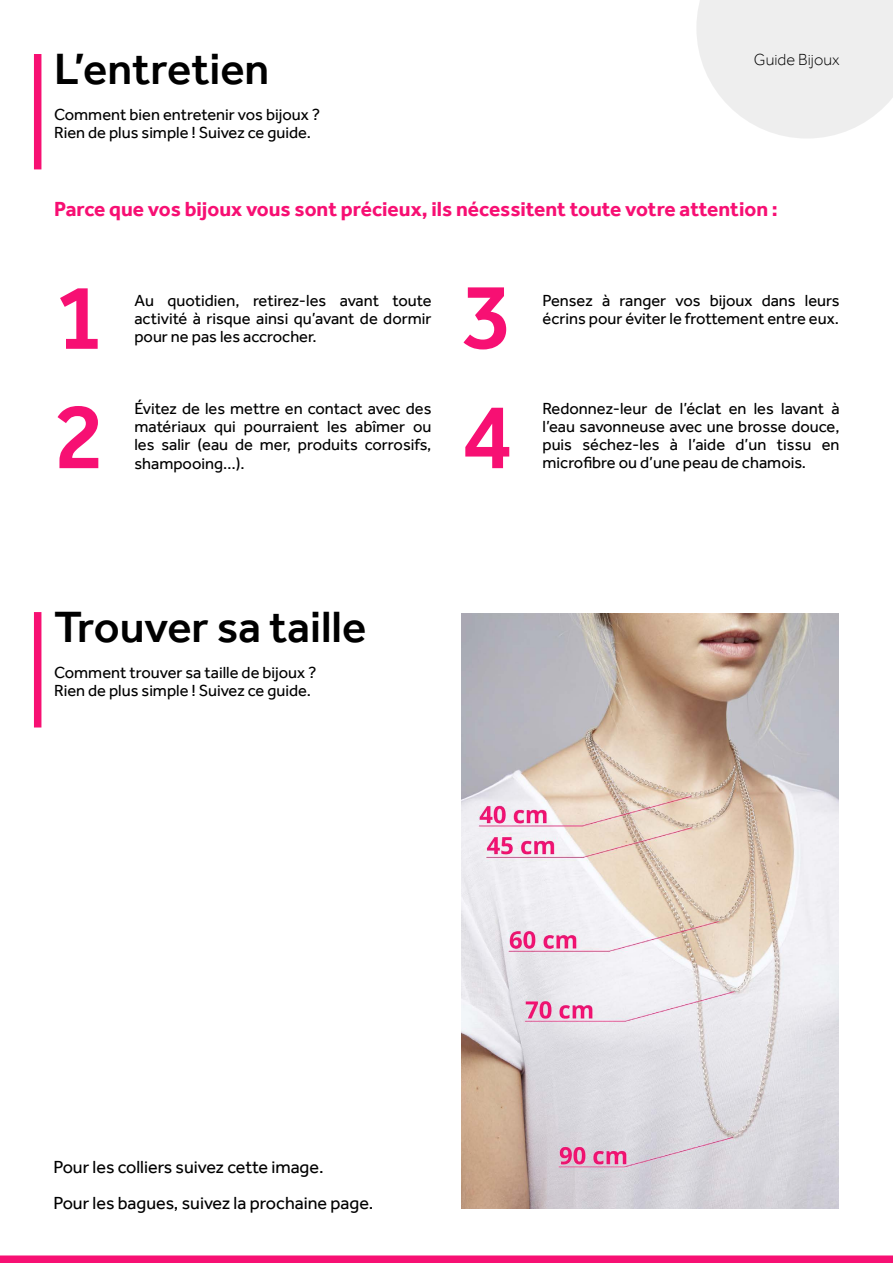
<style>
.page{position:relative;width:893px;height:1263px;background:#fff}
.page>*{position:absolute;margin:0;border:0;box-sizing:border-box;transform-origin:0 0}
.t1{font:500 96px "Effra";color:#f71073}
.t2{font:500 45px "Effra";color:#000}
.t3{font:700 21px "Effra";color:#f70f73}
.t4{font:18px/36px "Effra";color:#000}
.t5{font:16.5px/18px "Effra";color:#000}
.t6{font:300 16.5px "Effra";color:#000}
</style>
<div class="page">
<svg style="left:697px;top:0;width:196px;height:138px;background:#f0f0f0"></svg>
<div style="left:34px;top:54px;width:7px;height:115px;background:#f71073"></div>
<div style="left:34px;top:612px;width:7px;height:115px;background:#f71073"></div>
<div style="left:0;top:1255px;width:893px;height:8px;background:#f71073"></div>
<img style="left:461px;top:613px;width:378px;height:596px">
<h2 class="t2" style="left:54px;top:42px;width:217px">L’entretien</h2>
<p class="t5" style="left:54px;top:105px;width:268px">Comment bien entretenir vos bijoux ?<br>Rien de plus simple ! Suivez ce guide.</p>
<p class="t6" style="left:754px;top:49px;width:87px">Guide Bijoux</p>
<p class="t3" style="left:54px;top:196px;width:725px">Parce que vos bijoux vous sont précieux, ils nécessitent toute votre attention :</p>
<h1 class="t1" style="left:53px;top:259px;width:54px">1</h1>
<h1 class="t1" style="left:461px;top:258px;width:54px">3</h1>
<p class="t5" style="left:134px;top:292px;width:299px;text-align:justify">Au quotidien, retirez-les avant toute activité à risque ainsi qu’avant de dormir pour ne pas les accrocher.</p>
<p class="t5" style="left:134px;top:400px;width:299px;text-align:justify">Évitez de les mettre en contact avec des matériaux qui pourraient les abîmer ou les salir (eau de mer, produits corrosifs, shampooing…).</p>
<h1 class="t1" style="left:53px;top:379px;width:54px">2</h1>
<h1 class="t1" style="left:461px;top:379px;width:54px">4</h1>
<p class="t5" style="left:542px;top:292px;width:299px">Pensez à ranger vos bijoux dans leurs écrins pour éviter le frottement entre eux.</p>
<p class="t5" style="left:542px;top:400px;width:299px;text-align:justify">Redonnez-leur de l’éclat en les lavant à l’eau savonneuse avec une brosse douce, puis séchez-les à l’aide d’un tissu en microfibre ou d’une peau de chamois.</p>
<h2 class="t2" style="left:54px;top:600px;width:314px">Trouver sa taille</h2>
<p class="t5" style="left:54px;top:663px;width:264px">Comment trouver sa taille de bijoux ?<br>Rien de plus simple ! Suivez ce guide.</p>
<p class="t4" style="left:53px;top:1149px;width:322px">Pour les colliers suivez cette image.<br>Pour les bagues, suivez la prochaine page.</p>
</div>
